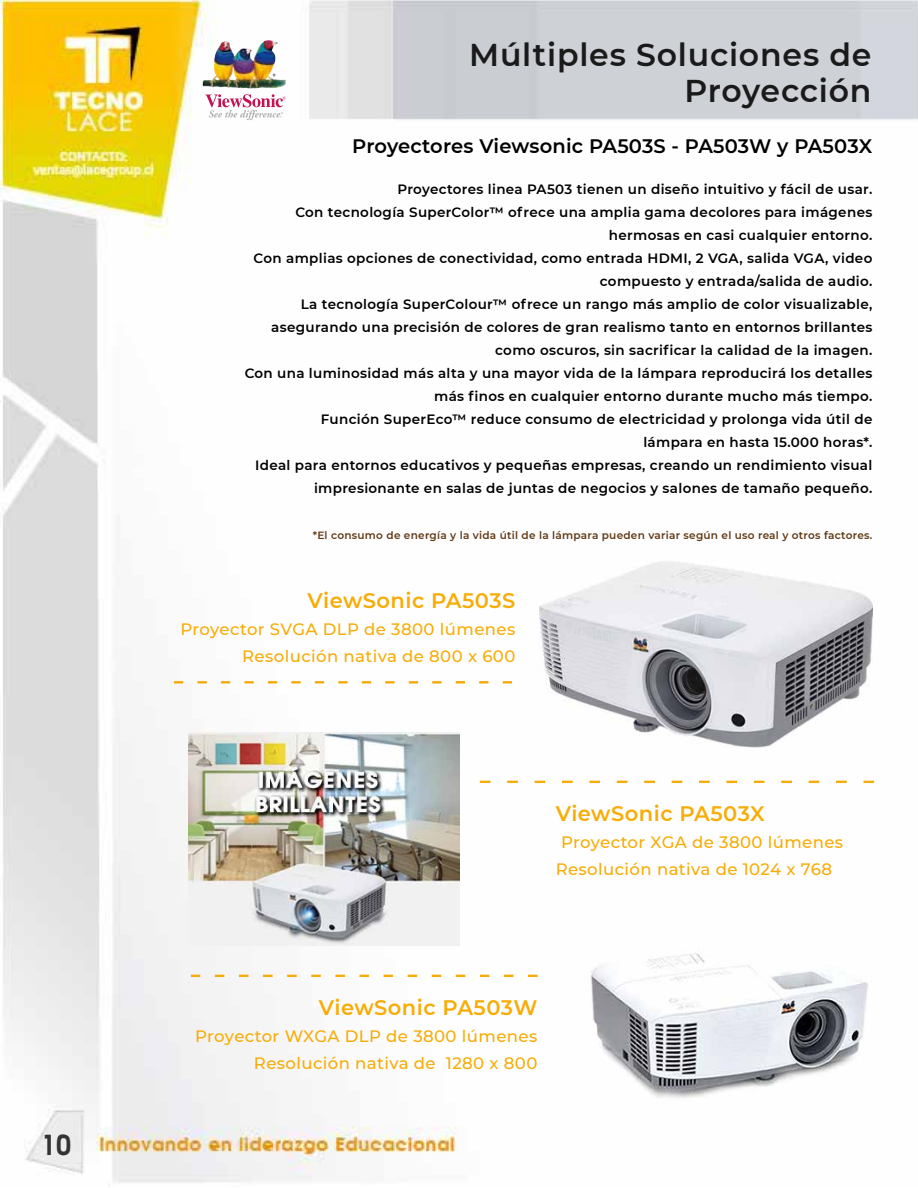
<style>
.page{position:relative;width:918px;height:1188px;background:#fff}
.page>*{position:absolute;margin:0;border:0;box-sizing:border-box;transform-origin:0 0}
.t1{font:600 31.5px/36px "Montserrat";letter-spacing:.025em;color:#1a1a1a;text-align:right}
.t2{font:700 27px "Avian";color:#333}
.t3{font:600 21px "Montserrat";letter-spacing:.025em;color:#f7ac06}
.t4{font:600 19.5px "Montserrat";letter-spacing:.005em;color:#000}
.t5{font:500 16.5px/27px "Montserrat";letter-spacing:.025em;color:#f7ac06;text-align:right}
.t6{font:600 13.5px/23px "Montserrat";letter-spacing:.025em;color:#000;text-align:right}
.t7{font:600 10.5px "Montserrat";letter-spacing:.025em;color:#603813}
</style>
<div class="page">
<img style="left:0;top:0;width:918px;height:1183px">
<svg style="left:205px;top:94px;width:80px;height:26px"></svg>
<img style="left:203px;top:41px;width:61px;height:48px">
<img style="left:540px;top:560px;width:333px;height:188px">
<svg style="left:480px;top:781px;width:10px;height:2px"></svg>
<svg style="left:507px;top:781px;width:11px;height:2px"></svg>
<svg style="left:535px;top:781px;width:10px;height:2px"></svg>
<svg style="left:562px;top:781px;width:11px;height:2px"></svg>
<svg style="left:589px;top:781px;width:11px;height:2px"></svg>
<svg style="left:617px;top:781px;width:10px;height:2px"></svg>
<svg style="left:644px;top:781px;width:11px;height:2px"></svg>
<svg style="left:672px;top:781px;width:10px;height:2px"></svg>
<svg style="left:699px;top:781px;width:11px;height:2px"></svg>
<svg style="left:726px;top:781px;width:11px;height:2px"></svg>
<svg style="left:754px;top:781px;width:10px;height:2px"></svg>
<svg style="left:781px;top:781px;width:11px;height:2px"></svg>
<svg style="left:809px;top:781px;width:10px;height:2px"></svg>
<svg style="left:836px;top:781px;width:11px;height:2px"></svg>
<svg style="left:863px;top:781px;width:11px;height:2px"></svg>
<svg style="left:174px;top:681px;width:9px;height:3px"></svg>
<svg style="left:197px;top:681px;width:10px;height:3px"></svg>
<svg style="left:221px;top:681px;width:9px;height:3px"></svg>
<svg style="left:244px;top:681px;width:10px;height:3px"></svg>
<svg style="left:268px;top:681px;width:9px;height:3px"></svg>
<svg style="left:291px;top:681px;width:10px;height:3px"></svg>
<svg style="left:315px;top:681px;width:9px;height:3px"></svg>
<svg style="left:338px;top:681px;width:10px;height:3px"></svg>
<svg style="left:362px;top:681px;width:9px;height:3px"></svg>
<svg style="left:385px;top:681px;width:10px;height:3px"></svg>
<svg style="left:409px;top:681px;width:9px;height:3px"></svg>
<svg style="left:432px;top:681px;width:10px;height:3px"></svg>
<svg style="left:456px;top:681px;width:9px;height:3px"></svg>
<svg style="left:479px;top:681px;width:9px;height:3px"></svg>
<svg style="left:503px;top:681px;width:9px;height:3px"></svg>
<svg style="left:191px;top:975px;width:9px;height:2px"></svg>
<svg style="left:215px;top:975px;width:9px;height:2px"></svg>
<svg style="left:239px;top:975px;width:9px;height:2px"></svg>
<svg style="left:263px;top:975px;width:10px;height:2px"></svg>
<svg style="left:287px;top:975px;width:10px;height:2px"></svg>
<svg style="left:311px;top:975px;width:10px;height:2px"></svg>
<svg style="left:335px;top:975px;width:10px;height:2px"></svg>
<svg style="left:359px;top:975px;width:10px;height:2px"></svg>
<svg style="left:384px;top:975px;width:9px;height:2px"></svg>
<svg style="left:408px;top:975px;width:9px;height:2px"></svg>
<svg style="left:432px;top:975px;width:9px;height:2px"></svg>
<svg style="left:456px;top:975px;width:9px;height:2px"></svg>
<svg style="left:480px;top:975px;width:9px;height:2px"></svg>
<svg style="left:504px;top:975px;width:9px;height:2px"></svg>
<svg style="left:528px;top:975px;width:10px;height:2px"></svg>
<img style="left:189px;top:732px;width:270px;height:214px">
<img style="left:590px;top:942px;width:278px;height:161px">
<h2 class="t2" style="left:41px;top:1128px;width:32px">10</h2>
<h1 class="t1" style="left:469px;top:35px;width:404px">Múltiples Soluciones de<br>Proyección</h1>
<h3 class="t4" style="left:352px;top:133px;width:521px">Proyectores Viewsonic PA503S - PA503W y PA503X</h3>
<p class="t6" style="left:245px;top:177px;width:629px">Proyectores linea PA503 tienen un diseño intuitivo y fácil de usar.<br>Con tecnología SuperColor™ ofrece una amplia gama decolores para imágenes hermosas en casi cualquier entorno.<br>Con amplias opciones de conectividad, como entrada HDMI, 2 VGA, salida VGA, video compuesto y entrada/salida de audio.<br>La tecnología SuperColour™ ofrece un rango más amplio de color visualizable, asegurando una precisión de colores de gran realismo tanto en entornos brillantes como oscuros, sin sacrificar la calidad de la imagen.<br>Con una luminosidad más alta y una mayor vida de la lámpara reproducirá los detalles más finos en cualquier entorno durante mucho más tiempo.<br>Función SuperEco™ reduce consumo de electricidad y prolonga vida útil de<br>lámpara en hasta 15.000 horas*.<br>Ideal para entornos educativos y pequeñas empresas, creando un rendimiento visual impresionante en salas de juntas de negocios y salones de tamaño pequeño.</p>
<p class="t7" style="left:313px;top:527px;width:561px">*El consumo de energía y la vida útil de la lámpara pueden variar según el uso real y otros factores.</p>
<h3 class="t3" style="left:307px;top:586px;width:209px">ViewSonic PA503S</h3>
<p class="t5" style="left:181px;top:615px;width:336px">Proyector SVGA DLP de 3800 lúmenes<br>Resolución nativa de 800 x 600</p>
<h3 class="t3" style="left:556px;top:798px;width:211px">ViewSonic PA503X</h3>
<p class="t5" style="left:556px;top:828px;width:289px;text-align:left;text-indent:6px">Proyector XGA de 3800 lúmenes<br>Resolución nativa de 1024 x 768</p>
<h3 class="t3" style="left:319px;top:992px;width:220px">ViewSonic PA503W</h3>
<p class="t5" style="left:195px;top:1022px;width:344px">Proyector WXGA DLP de 3800 lúmenes<br>Resolución nativa de 1280 x 800</p>
</div>
